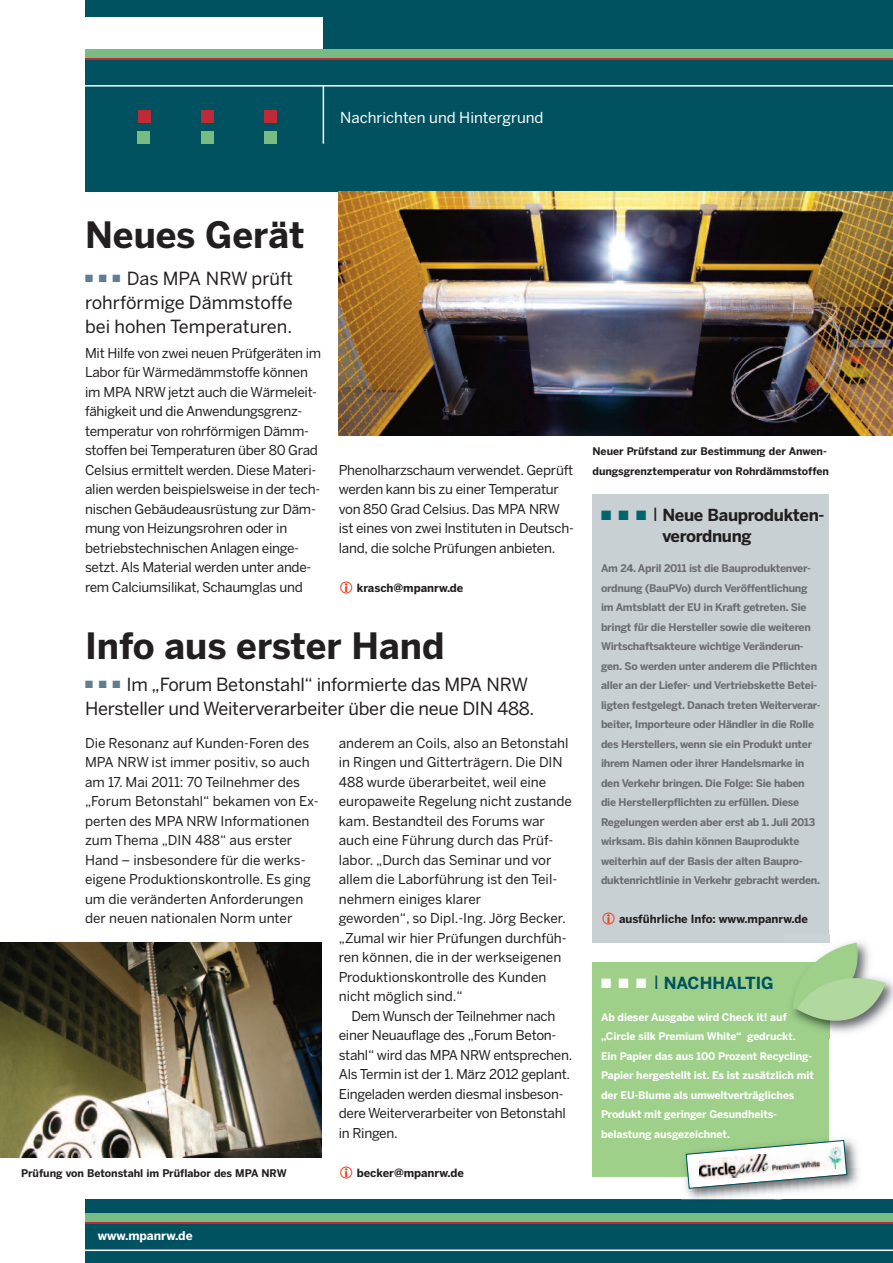
<style>
.page{position:relative;width:893px;height:1263px;background:#fff}
.page>*{position:absolute;margin:0;border:0;box-sizing:border-box;transform-origin:0 0}
.t1{font:700 36px "Benton Sans";color:#231f20}
.t2{font:18px/24px "Benton Sans";letter-spacing:-.015em;color:#231f20;text-align:justify}
.t3{font:700 16.5px/20.4px "Benton Sans";letter-spacing:-.02em;color:#231f20}
.t4{font:700 16.5px "Benton Sans";color:#005260}
.t5{font:15px "Benton Sans";color:#fff}
.t6{font:13.5px/19.5px "Benton Sans";letter-spacing:-.02em;color:#231f20}
.t7{font:13.5px/19.5px "Benton Sans";color:#231f20}
.t8{font:700 12px "Benton Sans";color:#fff}
.t9{font:700 11.25px "Benton Sans";color:#231f20}
.t10{font:700 10.5px/19.5px "Benton Sans";letter-spacing:-.02em;color:#6c6d70}
.t11{font:700 10.5px/19.5px "Benton Sans";letter-spacing:-.01em;color:#fff}
.t12{font:700 10.5px/19.5px "Benton Sans";color:#231f20}
.s1{color:#01656d}
.s2{font-weight:400;font-size:18px}
.s3{color:#fff}
</style>
<div class="page">
<div style="left:85px;top:0;width:808px;height:191px;background:#005260"></div>
<div style="left:63px;top:17px;width:260px;height:42px;background:#fff"></div>
<hr style="left:323px;top:86px;width:1px;height:58px;background:#fff">
<hr style="left:85px;top:85px;width:808px;height:2px;background:#fff">
<div style="left:85px;top:49px;width:808px;height:9px;background:#78bb83"></div>
<hr style="left:85px;top:58px;width:808px;height:2px;background:#bd2b36">
<div style="left:265px;top:110px;width:12px;height:12px;background:#bd2b36"></div>
<div style="left:201px;top:110px;width:13px;height:12px;background:#bd2b36"></div>
<div style="left:138px;top:110px;width:12px;height:12px;background:#bd2b36"></div>
<div style="left:264px;top:131px;width:13px;height:13px;background:#78bb83"></div>
<div style="left:201px;top:131px;width:13px;height:13px;background:#78bb83"></div>
<div style="left:138px;top:131px;width:12px;height:13px;background:#78bb83"></div>
<div style="left:85px;top:1199px;width:808px;height:64px;background:#005260"></div>
<hr style="left:85px;top:1249px;width:808px;height:2px;background:#fff">
<div style="left:85px;top:1213px;width:808px;height:10px;background:#78bb83"></div>
<hr style="left:85px;top:1222px;width:808px;height:2px;background:#bd2b36">
<img style="left:339px;top:191px;width:554px;height:245px">
<div style="left:592px;top:494px;width:237px;height:449px;background:#c9d0d4"></div>
<img style="left:0;top:943px;width:322px;height:214px">
<div style="left:592px;top:962px;width:237px;height:215px;background:#9fd08a"></div>
<img style="left:829px;top:935px;width:64px;height:103px">
<img style="left:785px;top:1001px;width:44px;height:37px">
<svg style="left:793px;top:943px;width:92px;height:87px"></svg>
<img style="left:686px;top:1133px;width:173px;height:66px">
<img style="left:681px;top:1199px;width:97px;height:1px">
<img style="left:686px;top:1133px;width:143px;height:7px">
<img style="left:685px;top:1140px;width:162px;height:49px">
<p class="t5" style="left:340px;top:110px;width:205px">Nachrichten und Hintergrund</p>
<h1 class="t1" style="left:85px;top:215px;width:221px">Neues Gerät</h1>
<h2 class="t2" style="left:85px;top:267px;width:209px"><sup>■</sup> <sup>■</sup> <sup>■</sup> Das MPA NRW prüft rohrförmige Dämmstoffe bei hohen Temperaturen.</h2>
<p class="t6" style="left:85px;top:343px;width:238px">Mit Hilfe von zwei neuen Prüfgeräten im Labor für Wärmedämmstoffe können im MPA NRW jetzt auch die Wärmeleit&shy;fähigkeit und die Anwendungsgrenz&shy;temperatur von rohrförmigen Dämm&shy;stoffen bei Temperaturen über 80 Grad Celsius ermittelt werden. Diese Materi&shy;alien werden beispielsweise in der tech&shy;nischen Gebäudeausrüstung zur Däm&shy;mung von Heizungsrohren oder in betriebstechnischen Anlagen einge&shy;setzt. Als Material werden unter ande&shy;rem Calciumsilikat, Schaumglas und</p>
<p class="t6" style="left:339px;top:460px;width:237px">Phenolharzschaum verwendet. Geprüft werden kann bis zu einer Temperatur von 850 Grad Celsius. Das MPA NRW ist eines von zwei Instituten in Deutsch&shy;land, die solche Prüfungen anbieten.</p>
<p class="t9" style="left:357px;top:581px;width:108px">krasch@mpanrw.de</p>
<h1 class="t1" style="left:85px;top:625px;width:361px">Info aus erster Hand</h1>
<h2 class="t2" style="left:85px;top:673px;width:451px"><sup>■</sup> <sup>■</sup> <sup>■</sup> Im „Forum Betonstahl“ informierte das MPA NRW<br>Hersteller und Weiterverarbeiter über die neue DIN 488.</h2>
<p class="t7" style="left:85px;top:733px;width:235px">Die Resonanz auf Kunden-Foren des MPA NRW ist immer positiv, so auch am 17. Mai 2011: 70 Teilnehmer des „Forum Betonstahl“ bekamen von Ex&shy;perten des MPA NRW Informationen zum Thema „DIN 488“ aus erster Hand – insbesondere für die werks&shy;eigene Produktionskontrolle. Es ging um die veränderten Anforderungen der neuen nationalen Norm unter</p>
<p class="t7" style="left:339px;top:733px;width:235px">anderem an Coils, also an Betonstahl in Ringen und Gitterträgern. Die DIN 488 wurde überarbeitet, weil eine europaweite Regelung nicht zustande kam. Bestandteil des Forums war auch eine Führung durch das Prüf&shy;labor. „Durch das Seminar und vor allem die Laborführung ist den Teil&shy;nehmern einiges klarer<br>geworden“, so Dipl.-Ing. Jörg Becker. „Zumal wir hier Prüfungen durchfüh&shy;ren können, die in der werkseigenen Produktionskontrolle des Kunden nicht möglich sind.“</p>
<p class="t6" style="left:339px;top:1006px;width:235px;text-indent:13px">Dem Wunsch der Teilnehmer nach einer Neuauflage des „Forum Beton&shy;stahl“ wird das MPA NRW entsprechen.<br>Als Termin ist der 1. März 2012 geplant.<br>Eingeladen werden diesmal insbeson&shy;dere Weiterverarbeiter von Betonstahl in Ringen.</p>
<p class="t9" style="left:357px;top:1166px;width:109px">becker@mpanrw.de</p>
<p class="t12" style="left:21px;top:1163px;width:267px">Prüfung von Betonstahl im Prüflabor des MPA NRW</p>
<p class="t12" style="left:592px;top:442px;width:238px">Neuer Prüfstand zur Bestimmung der Anwen&shy;dungsgrenztemperatur von Rohrdämmstoffen</p>
<p class="t3" style="left:662px;top:505px;width:163px;text-indent:-62px"><span class="s1">■</span> <span class="s1">■</span> <span class="s1">■</span> <span class="s2">I</span> Neue Bauprodukten&shy;verordnung</p>
<p class="t10" style="left:601px;top:559px;width:221px">Am 24. April 2011 ist die Bauproduktenver&shy;ordnung (BauPVo) durch Veröffentlichung im Amtsblatt der EU in Kraft getreten. Sie bringt für die Hersteller sowie die weiteren Wirtschaftsakteure wichtige Veränderun&shy;gen. So werden unter anderem die Pflichten aller an der Liefer- und Vertriebskette Betei&shy;ligten festgelegt. Danach treten Weiterverar&shy;beiter, Importeure oder Händler in die Rolle des Herstellers, wenn sie ein Produkt unter ihrem Namen oder ihrer Handelsmarke in den Verkehr bringen. Die Folge: Sie haben die Herstellerpflichten zu erfüllen. Diese Regelungen werden aber erst ab 1. Juli 2013 wirksam. Bis dahin können Bauprodukte weiterhin auf der Basis der alten Baupro&shy;duktenrichtlinie in Verkehr gebracht werden.</p>
<p class="t9" style="left:619px;top:913px;width:190px">ausführliche Info: www.mpanrw.de</p>
<p class="t4" style="left:601px;top:974px;width:174px"><span class="s3">■</span> <span class="s3">■</span> <span class="s3">■</span> <span class="s2">I</span> NACHHALTIG</p>
<p class="t11" style="left:601px;top:1007px;width:214px">Ab dieser Ausgabe wird Check it! auf „Circle silk Premium White“ gedruckt.<br>Ein Papier das aus 100 Prozent Recycling-Papier hergestellt ist. Es ist zusätzlich mit der EU-Blume als umweltverträgliches Produkt mit geringer Gesundheits&shy;belastung ausgezeichnet.</p>
<p class="t8" style="left:98px;top:1229px;width:96px">www.mpanrw.de</p>
</div>
